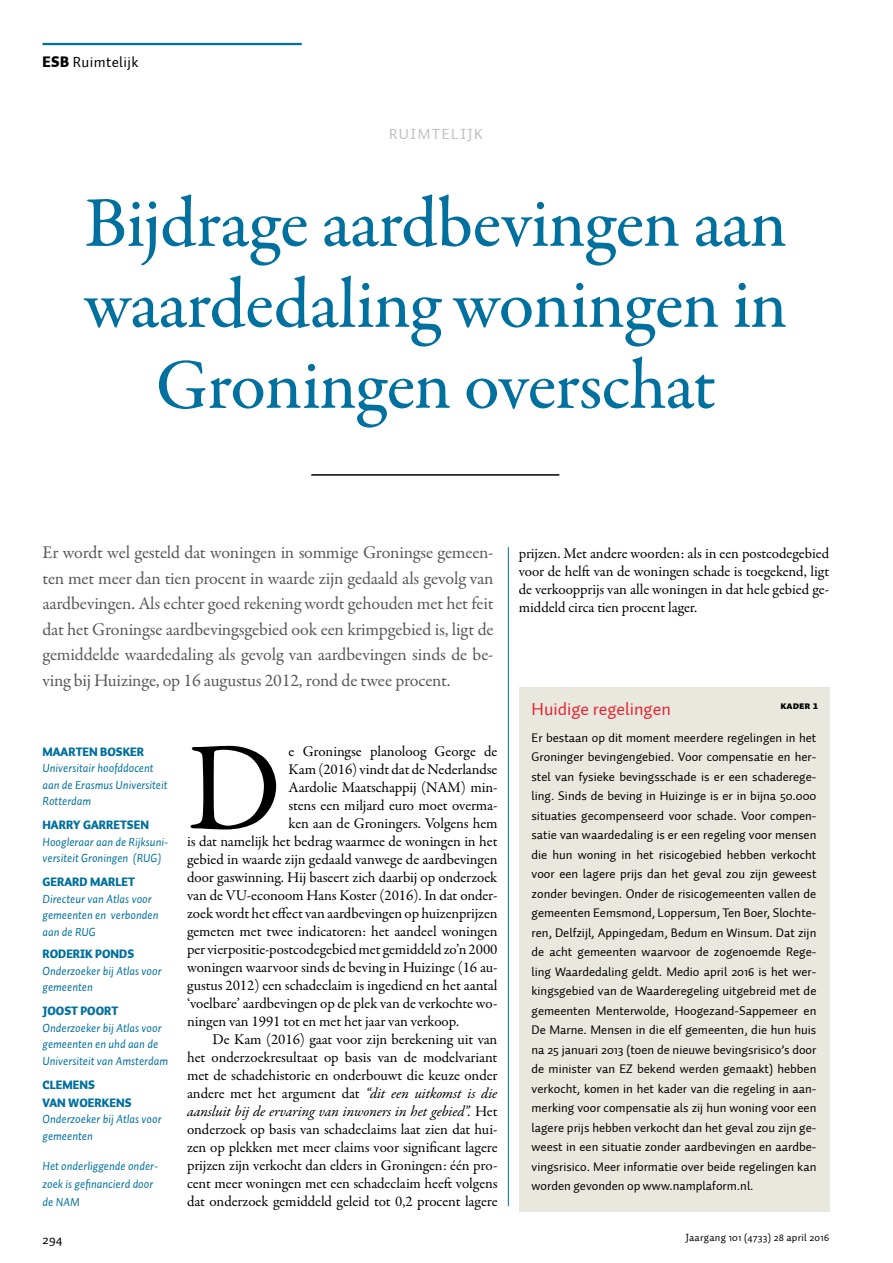
<style>
.page{position:relative;width:893px;height:1263px;background:#fff}
.page>*{position:absolute;margin:0;border:0;box-sizing:border-box;transform-origin:0 0}
.t1{font:126.15px "Garamond Premr Pro";color:#000}
.t2{font:500 72px/81px "Garamond Premr Pro";letter-spacing:-.01em;color:#00709f;text-align:center}
.t3{font:18px/25.5px "Garamond Premr Pro";letter-spacing:-.015em;color:#58585b;text-align:justify}
.t4{font:18px "Auto 1";color:#e32532}
.t5{font:15px/18px "Garamond Premr Pro";letter-spacing:-.005em;color:#000;text-align:justify}
.t6{font:italic 15px "Garamond Premr Pro";letter-spacing:-.005em;color:#000}
.t7{font:15px "Auto 1";letter-spacing:.025em;color:#000}
.t8{font:15px "Auto 1";letter-spacing:.1em;color:#bcbec0}
.t9{font:13.5px "Auto 1";color:#000}
.t10{font:12.75px/19.5px "Auto 1";color:#000;text-align:justify}
.t11{font:italic 12px/16.5px "Auto 1";color:#00709f}
.t12{font:900 12px/18px "Auto 1";color:#00709f}
.t13{font:10.5px "Auto 1";letter-spacing:.025em;color:#000}
.t14{font:10.5px "Auto 1 Black Sm Cp";color:#000}
.s1{font-weight:900}
.s2{font-style:italic}
.s3{font-style:normal}
</style>
<div class="page">
<hr style="left:43px;top:43px;width:259px;height:2px;background:#006e9f">
<hr style="left:508px;top:547px;width:1px;height:659px;background:#006e9f">
<hr style="left:311px;top:474px;width:248px;height:2px;background:#000">
<div style="left:519px;top:688px;width:310px;height:524px;background:#e9e8df"></div>
<p class="t7" style="left:43px;top:53px;width:97px"><span class="s1">ESB</span> Ruimtelijk</p>
<p class="t8" style="left:389px;top:125px;width:95px">RUIMTELIJK</p>
<h2 class="t2" style="left:84px;top:184px;width:705px">Bijdrage aardbevingen aan waardedaling woningen in<br>Groningen overschat</h2>
<p class="t3" style="left:43px;top:540px;width:453px">Er wordt wel gesteld dat woningen in sommige Groningse gemeen&shy;ten met meer dan tien procent in waarde zijn gedaald als gevolg van aardbevingen. Als echter goed rekening wordt gehouden met het feit dat het Groningse aardbevingsgebied ook een krimpgebied is, ligt de gemiddelde waardedaling als gevolg van aardbevingen sinds de be&shy;ving bij Huizinge, op 16 augustus 2012, rond de twee procent.</p>
<p class="t12" style="left:43px;top:743px;width:103px">MAARTEN BOSKER</p>
<p class="t11" style="left:43px;top:760px;width:127px">Universitair hoofddocent aan de Erasmus Universiteit<br>Rotterdam</p>
<p class="t12" style="left:43px;top:816px;width:108px">HARRY GARRETSEN</p>
<p class="t11" style="left:43px;top:833px;width:127px">Hoogleraar aan de Rijksuni&shy;versiteit Groningen (RUG)</p>
<p class="t12" style="left:43px;top:873px;width:94px">GERARD MARLET</p>
<p class="t11" style="left:43px;top:890px;width:117px">Directeur van Atlas voor gemeenten en verbonden aan de RUG</p>
<p class="t12" style="left:43px;top:945px;width:93px">RODERIK PONDS</p>
<p class="t11" style="left:43px;top:962px;width:121px">Onderzoeker bij Atlas voor gemeenten</p>
<p class="t12" style="left:43px;top:1002px;width:77px">JOOST POORT</p>
<p class="t11" style="left:43px;top:1019px;width:127px">Onderzoeker bij Atlas voor gemeenten en uhd aan de<br>Universiteit van Amsterdam</p>
<p class="t12" style="left:43px;top:1076px;width:90px">CLEMENS<br>VAN WOERKENS</p>
<p class="t11" style="left:43px;top:1111px;width:121px">Onderzoeker bij Atlas voor gemeenten</p>
<p class="t11" style="left:43px;top:1157px;width:117px;line-height:18px">Het onderliggende onder&shy;zoek is gefinancierd door de NAM</p>
<h1 class="t1" style="left:187px;top:712px;width:97px">D</h1>
<p class="t5" style="left:289px;top:743px;width:210px">e Groningse planoloog George de</p>
<p class="t5" style="left:289px;top:761px;width:210px">Kam (2016) vindt dat de Nederlandse</p>
<p class="t5" style="left:289px;top:779px;width:210px">Aardolie Maatschappij (NAM) min-</p>
<p class="t5" style="left:289px;top:797px;width:210px">stens een miljard euro moet overma-</p>
<p class="t5" style="left:289px;top:815px;width:210px">ken aan de Groningers. Volgens hem</p>
<p class="t5" style="left:187px;top:833px;width:312px">is dat namelijk het bedrag waarmee de woningen in het</p>
<p class="t5" style="left:187px;top:851px;width:312px">gebied in waarde zijn gedaald vanwege de aardbevingen</p>
<p class="t5" style="left:187px;top:869px;width:312px">door gaswinning. Hij baseert zich daarbij op onderzoek</p>
<p class="t5" style="left:187px;top:887px;width:312px">van de VU-econoom Hans Koster (2016). In dat onder-</p>
<p class="t5" style="left:187px;top:905px;width:312px">zoek wordt het effect van aardbevingen op huizenprijzen</p>
<p class="t5" style="left:187px;top:923px;width:312px">gemeten met twee indicatoren: het aandeel woningen</p>
<p class="t5" style="left:187px;top:941px;width:312px">per vierpositie-postcodegebied met gemiddeld zo’n 2000</p>
<p class="t5" style="left:187px;top:959px;width:312px">woningen waarvoor sinds de beving in Huizinge (16 au-</p>
<p class="t5" style="left:187px;top:977px;width:312px">gustus 2012) een schadeclaim is ingediend en het aantal</p>
<p class="t5" style="left:187px;top:995px;width:312px">‘voelbare’ aardbevingen op de plek van de verkochte wo-</p>
<p class="t5" style="left:187px;top:1013px;width:273px">ningen van 1991 tot en met het jaar van verkoop.</p>
<p class="t5" style="left:213px;top:1031px;width:286px">De Kam (2016) gaat voor zijn berekening uit van</p>
<p class="t5" style="left:187px;top:1049px;width:312px">het onderzoekresultaat op basis van de modelvariant</p>
<p class="t5" style="left:187px;top:1067px;width:312px">met de schadehistorie en onderbouwt die keuze onder</p>
<p class="t5" style="left:187px;top:1085px;width:312px">andere met het argument dat <span class="s2">“dit een uitkomst is die</span></p>
<p class="t6" style="left:187px;top:1102px;width:312px">aansluit bij de ervaring van inwoners in het gebied”. <span class="s3">Het</span></p>
<p class="t5" style="left:187px;top:1121px;width:312px">onderzoek op basis van schadeclaims laat zien dat hui-</p>
<p class="t5" style="left:187px;top:1139px;width:312px">zen op plekken met meer claims voor significant lagere</p>
<p class="t5" style="left:187px;top:1157px;width:312px">prijzen zijn verkocht dan elders in Groningen: één pro-</p>
<p class="t5" style="left:187px;top:1175px;width:312px">cent meer woningen met een schadeclaim heeft volgens</p>
<p class="t5" style="left:187px;top:1193px;width:312px">dat onderzoek gemiddeld geleid tot 0,2 procent lagere</p>
<p class="t5" style="left:519px;top:545px;width:312px">prijzen. Met andere woorden: als in een postcodegebied voor de helft van de woningen schade is toegekend, ligt de verkoopprijs van alle woningen in dat hele gebied ge&shy;middeld circa tien procent lager.</p>
<p class="t4" style="left:531px;top:698px;width:141px">Huidige regelingen</p>
<p class="t14" style="left:780px;top:700px;width:39px">KADER 1</p>
<p class="t10" style="left:531px;top:728px;width:286px">Er bestaan op dit moment meerdere regelingen in het Groninger bevingengebied. Voor compensatie en her&shy;stel van fysieke bevingsschade is er een schaderege&shy;ling. Sinds de beving in Huizinge is er in bijna 50.000 situaties gecompenseerd voor schade. Voor compen&shy;satie van waardedaling is er een regeling voor mensen die hun woning in het risicogebied hebben verkocht voor een lagere prijs dan het geval zou zijn geweest zonder bevingen. Onder de risicogemeenten vallen de gemeenten Eemsmond, Loppersum, Ten Boer, Slochte&shy;ren, Delfzijl, Appingedam, Bedum en Winsum. Dat zijn de acht gemeenten waarvoor de zogenoemde Rege&shy;ling Waardedaling geldt. Medio april 2016 is het wer&shy;kingsgebied van de Waarderegeling uitgebreid met de gemeenten Menterwolde, Hoogezand-Sappemeer en De Marne. Mensen in die elf gemeenten, die hun huis na 25 januari 2013 (toen de nieuwe bevingsrisico’s door de minister van EZ bekend werden gemaakt) hebben verkocht, komen in het kader van die regeling in aan&shy;merking voor compensatie als zij hun woning voor een lagere prijs hebben verkocht dan het geval zou zijn ge&shy;weest in een situatie zonder aardbevingen en aardbe&shy;vingsrisico. Meer informatie over beide regelingen kan worden gevonden op www.namplaform.nl.</p>
<p class="t9" style="left:43px;top:1231px;width:22px">294</p>
<p class="t13" style="left:685px;top:1231px;width:145px">Jaargang 101 (4733) 28 april 2016</p>
</div>
